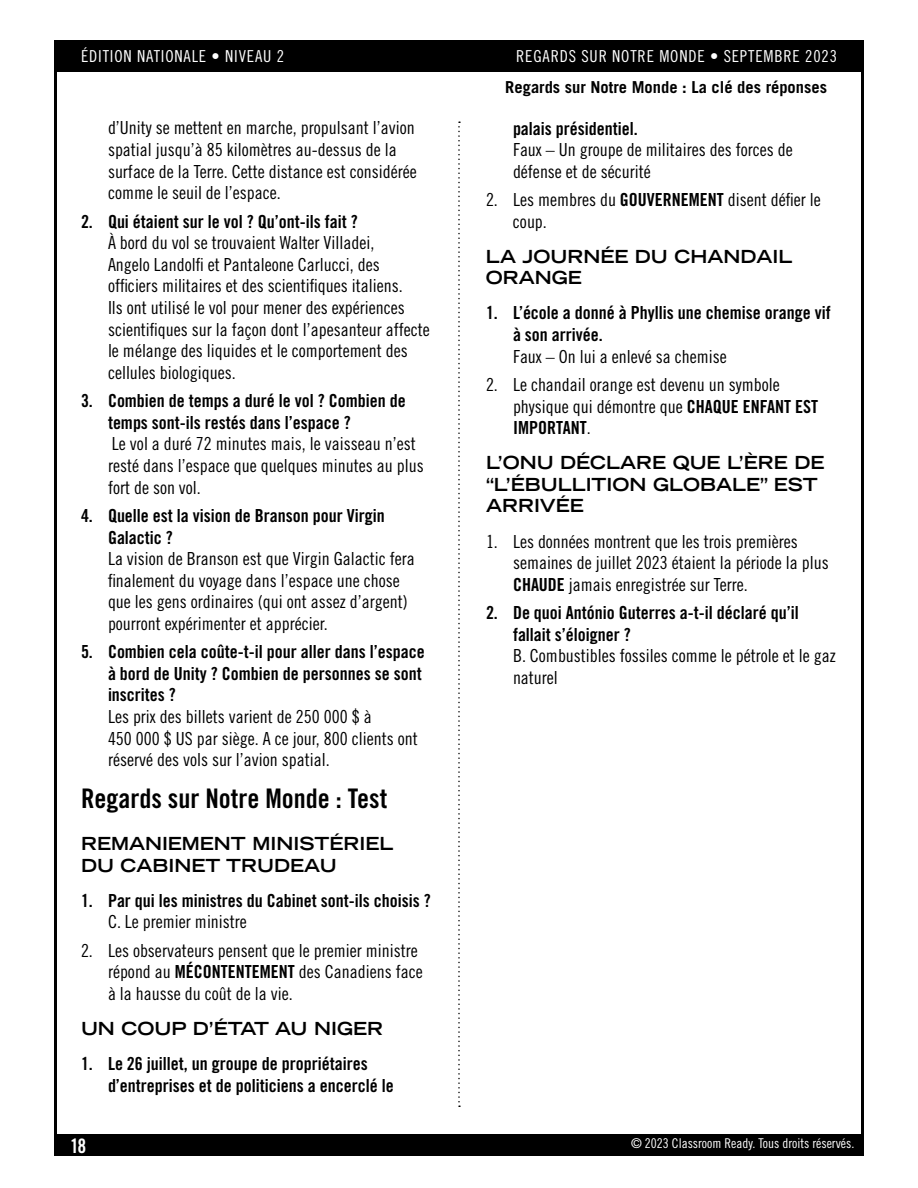
<style>
.page{position:relative;width:918px;height:1188px;background:#fff}
.page>*{position:absolute;margin:0;border:0;box-sizing:border-box;transform-origin:0 0}
.H__KEY_Article_Title_2{font:27px "Trade Gothic LT Std Bd Cn 20";color:#000}
.t1{font:19.95px "Trade Gothic LT Std Bd Cn 20";color:#fff}
.H__KEY_Answer{font:18px/21.6px "Trade Gothic LT Std Cn 18";color:#000}
.H__KEY_Question{font:18px/21.6px "Trade Gothic LT Std Bd Cn 20";color:#000}
.H__KEY_Question_Not_Bold{font:18px/21.6px "Trade Gothic LT Std Cn 18";color:#000}
.H__KEY_Quiz_Title{font:700 expanded 18px/21.6px "Trade Gothic LT Std";color:#000}
.t2{font:16.5px "Trade Gothic LT Std Cn 18";letter-spacing:.05em;color:#fff}
.t3{font:700 16.5px "Trade Gothic LT Std";color:#000}
.t4{font:13.5px "Trade Gothic LT Std Cn 18";color:#fff}
.s1{font-family:"Trade Gothic LT Std Bd Cn 20"}
</style>
<div class="page">
<div style="left:54px;top:1134px;width:810px;height:22px;background:#000"></div>
<hr style="left:54px;top:40px;width:3px;height:1100px;background:#000">
<hr style="left:861px;top:40px;width:3px;height:1100px;background:#000">
<div style="left:54px;top:40px;width:810px;height:32px;background:#000"></div>
<svg style="left:458px;top:122px;width:2px;height:985px"></svg>
<p class="t2" style="left:81px;top:47px;width:205px">ÉDITION NATIONALE • NIVEAU 2</p>
<p class="t2" style="left:516px;top:47px;width:322px">REGARDS SUR NOTRE MONDE • SEPTEMBRE 2023</p>
<p class="H__KEY_Answer" style="left:108px;top:117px;width:310px">d’Unity se mettent en marche, propulsant l’avion spatial jusqu’à 85 kilomètres au-dessus de la surface de la Terre. Cette distance est considérée comme le seuil de l’espace.</p>
<p class="H__KEY_Question" style="left:81px;top:210px;width:278px">2. Qui étaient sur le vol ? Qu’ont-ils fait ?</p>
<p class="H__KEY_Answer" style="left:108px;top:232px;width:323px">À bord du vol se trouvaient Walter Villadei,<br>Angelo Landolfi et Pantaleone Carlucci, des officiers militaires et des scientifiques italiens.<br>Ils ont utilisé le vol pour mener des expériences scientifiques sur la façon dont l’apesanteur affecte le mélange des liquides et le comportement des cellules biologiques.</p>
<p class="H__KEY_Question" style="left:108px;top:390px;width:299px;text-indent:-27px">3. Combien de temps a duré le vol ? Combien de temps sont-ils restés dans l’espace ?</p>
<p class="H__KEY_Answer" style="left:108px;top:433px;width:317px">Le vol a duré 72 minutes mais, le vaisseau n’est resté dans l’espace que quelques minutes au plus fort de son vol.</p>
<p class="H__KEY_Question" style="left:108px;top:505px;width:278px;text-indent:-27px">4. Quelle est la vision de Branson pour Virgin<br>Galactic ?</p>
<p class="H__KEY_Answer" style="left:108px;top:548px;width:308px">La vision de Branson est que Virgin Galactic fera finalement du voyage dans l’espace une chose que les gens ordinaires (qui ont assez d’argent) pourront expérimenter et apprécier.</p>
<p class="H__KEY_Question" style="left:108px;top:641px;width:318px;text-indent:-27px">5. Combien cela coûte-t-il pour aller dans l’espace à bord de Unity ? Combien de personnes se sont inscrites ?</p>
<p class="H__KEY_Answer" style="left:108px;top:706px;width:311px">Les prix des billets varient de 250 000 $ à<br>450 000 $ US par siège. A ce jour, 800 clients ont réservé des vols sur l’avion spatial.</p>
<p class="H__KEY_Article_Title_2" style="left:81px;top:782px;width:308px">Regards sur Notre Monde : Test</p>
<p class="H__KEY_Quiz_Title" style="left:81px;top:832px;width:314px">REMANIEMENT MINISTÉRIEL<br>DU CABINET TRUDEAU</p>
<p class="H__KEY_Question" style="left:81px;top:889px;width:351px">1. Par qui les ministres du Cabinet sont-ils choisis ?</p>
<p class="H__KEY_Answer" style="left:108px;top:911px;width:140px">C. Le premier ministre</p>
<p class="H__KEY_Question_Not_Bold" style="left:108px;top:939px;width:316px;text-indent:-27px">2. Les observateurs pensent que le premier ministre répond au <span class="s1">MÉCONTENTEMENT</span> des Canadiens face à la hausse du coût de la vie.</p>
<p class="H__KEY_Quiz_Title" style="left:81px;top:1017px;width:304px">UN COUP D’ÉTAT AU NIGER</p>
<p class="H__KEY_Question" style="left:108px;top:1053px;width:287px;text-indent:-27px">1. Le 26 juillet, un groupe de propriétaires d’entreprises et de politiciens a encerclé le</p>
<p class="t1" style="left:70px;top:1134px;width:18px">18</p>
<p class="t3" style="left:505px;top:77px;width:323px">Regards sur Notre Monde : La clé des réponses</p>
<p class="H__KEY_Question" style="left:513px;top:117px;width:126px">palais présidentiel.</p>
<p class="H__KEY_Answer" style="left:513px;top:139px;width:281px">Faux – Un groupe de militaires des forces de défense et de sécurité</p>
<p class="H__KEY_Question_Not_Bold" style="left:513px;top:189px;width:309px;text-indent:-27px">2. Les membres du <span class="s1">GOUVERNEMENT</span> disent défier le coup.</p>
<p class="H__KEY_Quiz_Title" style="left:486px;top:245px;width:308px">LA JOURNÉE DU CHANDAIL<br>ORANGE</p>
<p class="H__KEY_Question" style="left:513px;top:302px;width:319px;text-indent:-27px">1. L’école a donné à Phyllis une chemise orange vif à son arrivée.</p>
<p class="H__KEY_Answer" style="left:513px;top:345px;width:215px">Faux – On lui a enlevé sa chemise</p>
<p class="H__KEY_Question_Not_Bold" style="left:513px;top:374px;width:307px;text-indent:-27px">2. Le chandail orange est devenu un symbole physique qui démontre que <span class="s1">CHAQUE ENFANT EST<br>IMPORTANT</span>.</p>
<p class="H__KEY_Quiz_Title" style="left:486px;top:452px;width:340px">L’ONU DÉCLARE QUE L’ÈRE DE “L’ÉBULLITION GLOBALE” EST<br>ARRIVÉE</p>
<p class="H__KEY_Question_Not_Bold" style="left:513px;top:530px;width:317px;text-indent:-27px">1. Les données montrent que les trois premières semaines de juillet 2023 étaient la période la plus<br><span class="s1">CHAUDE</span> jamais enregistrée sur Terre.</p>
<p class="H__KEY_Question" style="left:513px;top:602px;width:287px;text-indent:-27px">2. De quoi António Guterres a-t-il déclaré qu’il fallait s’éloigner ?</p>
<p class="H__KEY_Answer" style="left:513px;top:645px;width:324px">B. Combustibles fossiles comme le pétrole et le gaz naturel</p>
<p class="t4" style="left:631px;top:1136px;width:225px">© 2023 Classroom Ready. Tous droits réservés.</p>
</div>
